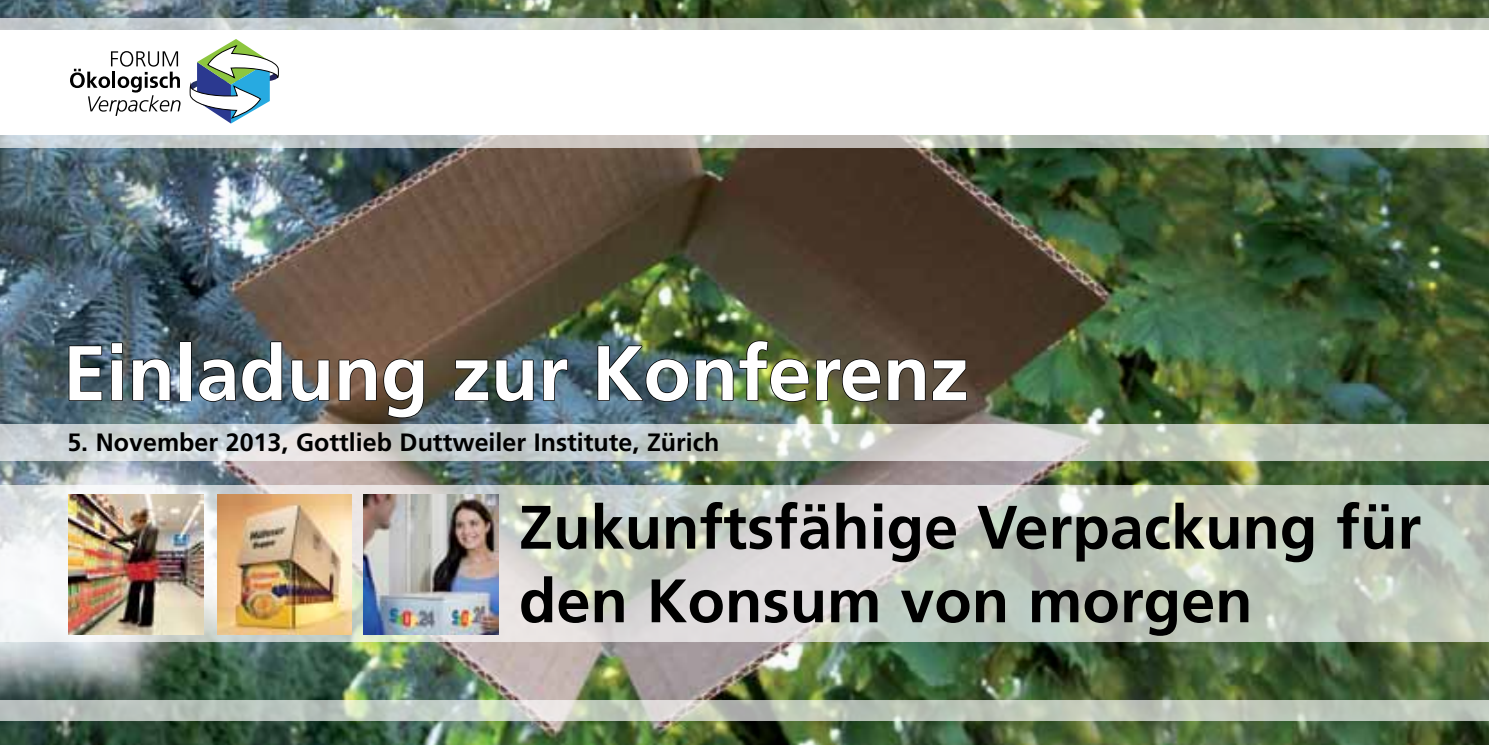
<style>
.page{position:relative;width:1489px;height:745px;background:#fff}
.page>*{position:absolute;margin:0;border:0;box-sizing:border-box;transform-origin:0 0}
.t1{font:700 77.25px "Frutiger";color:#fff}
.t2{font:700 61.25px/73.5px "Frutiger";color:#000}
.t3{font:700 25px "Frutiger";color:#000}
</style>
<div class="page">
<img style="left:0;top:147px;width:1488px;height:597px">
<svg style="left:0;top:423px;width:1488px;height:37px;background:#c7cdc8"></svg>
<svg style="left:0;top:485px;width:1488px;height:156px;background:#ccd1c9"></svg>
<svg style="left:68px;top:344px;width:35px;height:57px;background:#32444d"></svg>
<svg style="left:110px;top:341px;width:14px;height:60px"></svg>
<svg style="left:131px;top:357px;width:40px;height:44px;background:#3c4f5b"></svg>
<div style="left:180px;top:341px;width:12px;height:60px;border:2px solid #000"></div>
<svg style="left:198px;top:340px;width:85px;height:62px;background:#394b56"></svg>
<svg style="left:290px;top:358px;width:40px;height:44px;background:#545453"></svg>
<svg style="left:338px;top:357px;width:87px;height:61px;background:#584434"></svg>
<svg style="left:453px;top:358px;width:81px;height:44px;background:#3c4b4b"></svg>
<svg style="left:542px;top:357px;width:26px;height:44px"></svg>
<img style="left:596px;top:339px;width:213px;height:63px">
<svg style="left:815px;top:357px;width:152px;height:45px;background:#4b4432"></svg>
<img style="left:0;top:0;width:1488px;height:18px">
<svg style="left:0;top:18px;width:1488px;height:129px"></svg>
<svg style="left:190px;top:39px;width:88px;height:84px"></svg>
<svg style="left:70px;top:51px;width:110px;height:65px"></svg>
<img style="left:69px;top:494px;width:135px;height:140px">
<img style="left:217px;top:494px;width:135px;height:140px">
<img style="left:363px;top:494px;width:135px;height:140px">
<svg style="left:0;top:699px;width:1488px;height:20px;background:#bac3b7"></svg>
<p class="t1" style="left:63px;top:328px;width:907px">Einladung zur Konferenz</p>
<p class="t3" style="left:67px;top:427px;width:653px">5. November 2013, Gottlieb Duttweiler Institute, Zürich</p>
<p class="t2" style="left:519px;top:490px;width:903px">Zukunftsfähige Verpackung für den Konsum von morgen</p>
</div>
